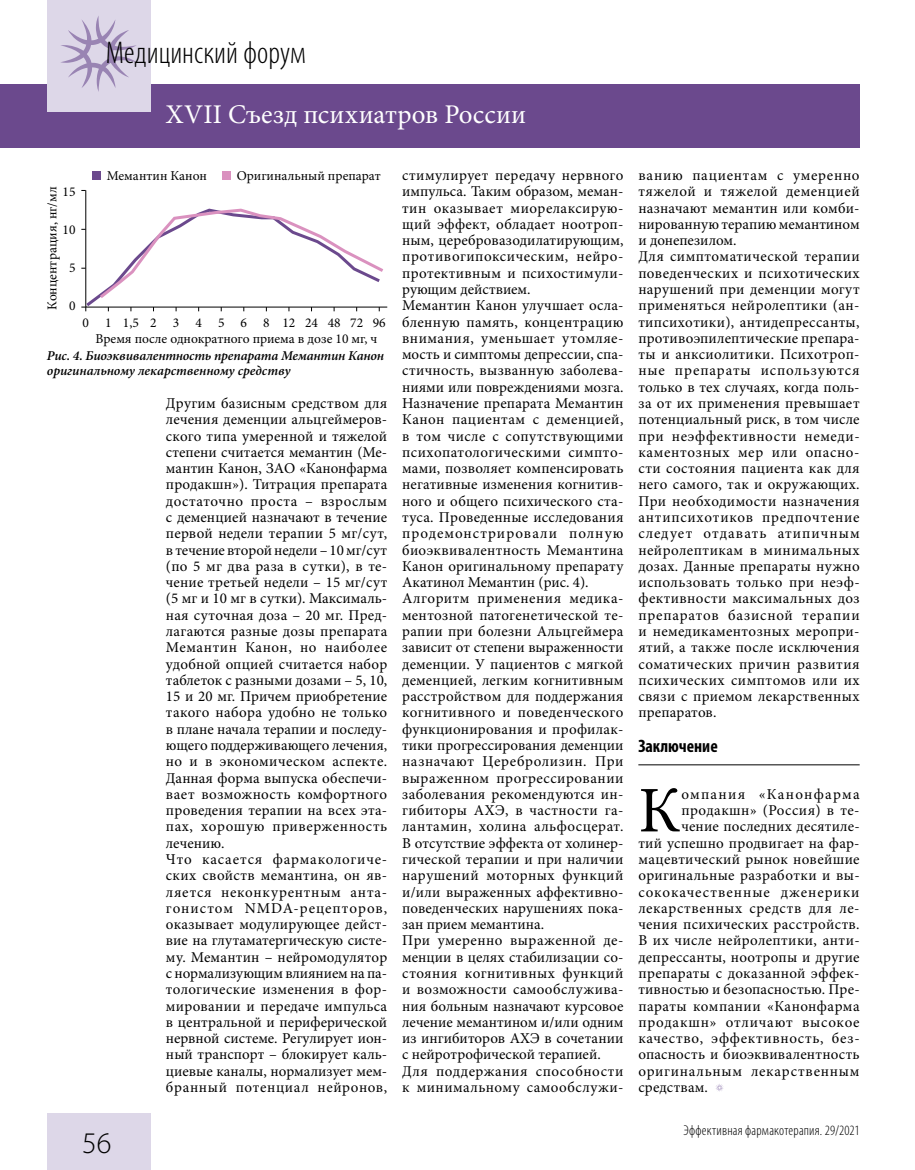
<style>
.page{position:relative;width:915px;height:1170px;background:#fff}
.page>*{position:absolute;margin:0;border:0;box-sizing:border-box;transform-origin:0 0}
.t1{font:65.1px "Minion Pro";color:#000}
.t2{font:300 condensed 31.5px "Myriad Pro";color:#000}
.t3{font:300 30px "Myriad Pro";color:#000}
.t4{font:27px "Minion Pro";letter-spacing:.005em;color:#fff}
.t5{font:700 condensed 18px "Myriad Pro";color:#000}
.t6{font:15px/16.2px "Minion Pro";letter-spacing:.02em;color:#000}
.t7{font:15px "Minion Pro";letter-spacing:.05em;color:#000}
.t8{font:15px "Minion Pro";letter-spacing:.04em;color:#000}
.t9{font:15px "Minion Pro";letter-spacing:.065em;color:#000}
.t10{font:15px "Minion Pro";letter-spacing:.055em;color:#000}
.t11{font:15px "Minion Pro";letter-spacing:.085em;color:#000}
.t12{font:300 condensed 14.25px "Myriad Pro";letter-spacing:.015em;color:#000}
.t13{font:13.5px "Minion Pro";color:#000}
.t14{font:italic 600 13.5px/15px "Minion Pro";letter-spacing:-.01em;color:#000}
</style>
<div class="page">
<div style="left:0;top:84px;width:859px;height:63px;background:#6b498d"></div>
<div style="left:47px;top:1113px;width:103px;height:56px;background:#ddd7e8"></div>
<div style="left:47px;top:0;width:103px;height:111px;background:#ddd7e8"></div>
<svg style="left:61px;top:16px;width:75px;height:76px"></svg>
<hr style="left:638px;top:764px;width:221px;height:1px;background:#000">
<svg style="left:716px;top:1084px;width:7px;height:7px"></svg>
<div style="left:92px;top:171px;width:9px;height:9px;background:#6b498d"></div>
<div style="left:222px;top:171px;width:9px;height:9px;background:#da91bf"></div>
<svg style="left:81px;top:190px;width:306px;height:121px"></svg>
<h2 class="t2" style="left:106px;top:34px;width:201px">Медицинский форум</h2>
<h3 class="t4" style="left:166px;top:96px;width:362px">XVII Съезд психиатров России</h3>
<p class="t13" style="left:43px;top:310px;width:125px;rotate:-90deg">Концентрация, нг/мл</p>
<p class="t13" style="left:63px;top:183px;width:14px">15</p>
<p class="t13" style="left:63px;top:221px;width:14px">10</p>
<p class="t13" style="left:69px;top:259px;width:8px">5</p>
<p class="t13" style="left:69px;top:297px;width:8px">0</p>
<p class="t13" style="left:107px;top:167px;width:101px">Мемантин Канон</p>
<p class="t13" style="left:237px;top:167px;width:145px">Оригинальный препарат</p>
<p class="t13" style="left:83px;top:313px;width:304px">0 1 1,5 2 3 4 5 6 8 1224487296</p>
<p class="t13" style="left:95px;top:329px;width:283px">Время после однократного приема в дозе 10 мг, ч</p>
<p class="t14" style="left:47px;top:348px;width:339px">Рис. 4. Биоэквивалентность препарата Мемантин Канон оригинальному лекарственному средству</p>
<h3 class="t3" style="left:82px;top:1125px;width:31px">56</h3>
<p class="t6" style="left:166px;top:395px;width:223px">Другим базисным средством для лечения деменции альцгеймеров&shy;ского типа умеренной и тяжелой степени считается мемантин (Ме&shy;мантин Канон, ЗАО «Канонфарма продакшн»). Титрация препарата достаточно проста – взрослым с деменцией назначают в течение первой недели терапии 5 мг/сут, в течение второй недели – 10 мг/сут (по 5 мг два раза в сутки), в те&shy;чение третьей недели – 15 мг/сут (5 мг и 10 мг в сутки). Максималь&shy;ная суточная доза – 20 мг. Пред&shy;лагаются разные дозы препарата<br>Мемантин Канон, но наиболее удобной опцией считается набор таблеток с разными дозами – 5, 10,<br>15 и 20 мг. Причем приобретение такого набора удобно не только в плане начала терапии и последу&shy;ющего поддерживающего лечения, но и в экономическом аспекте.<br>Данная форма выпуска обеспечи&shy;вает возможность комфортного проведения терапии на всех эта&shy;пах, хорошую приверженность лечению.<br>Что касается фармакологиче&shy;ских свойств мемантина, он яв&shy;ляется неконкурентным анта&shy;гонистом NMDA-рецепторов, оказывает модулирующее дейст&shy;вие на глутаматергическую систе&shy;му. Мемантин – нейромодулятор с нормализующим влиянием на па&shy;тологические изменения в фор&shy;мировании и передаче импульса в центральной и периферической нервной системе. Регулирует ион&shy;ный транспорт – блокирует каль&shy;циевые каналы, нормализует мем&shy;бранный потенциал нейронов,</p>
<p class="t6" style="left:402px;top:167px;width:223px">стимулирует передачу нервного импульса. Таким образом, меман&shy;тин оказывает миорелаксирую&shy;щий эффект, обладает ноотроп&shy;ным, церебровазодилатирующим, противогипоксическим, нейро&shy;протективным и психостимули&shy;рующим действием.<br>Мемантин Канон улучшает осла&shy;бленную память, концентрацию внимания, уменьшает утомляе&shy;мость и симптомы депрессии, спа&shy;стичность, вызванную заболева&shy;ниями или повреждениями мозга.<br>Назначение препарата Мемантин<br>Канон пациентам с деменцией, в том числе с сопутствующими психопатологическими симпто&shy;мами, позволяет компенсировать негативные изменения когнитив&shy;ного и общего психического ста&shy;туса. Проведенные исследования продемонстрировали полную биоэквивалентность Мемантина<br>Канон оригинальному препарату<br>Акатинол Мемантин (рис. 4).<br>Алгоритм применения медика&shy;ментозной патогенетической те&shy;рапии при болезни Альцгеймера зависит от степени выраженности деменции. У пациентов с мягкой деменцией, легким когнитивным расстройством для поддержания когнитивного и поведенческого функционирования и профилак&shy;тики прогрессирования деменции назначают Церебролизин. При выраженном прогрессировании заболевания рекомендуются ин&shy;гибиторы АХЭ, в частности га&shy;лантамин, холина альфосцерат.<br>В отсутствие эффекта от холинер&shy;гической терапии и при наличии нарушений моторных функций и/или выраженных аффективно&shy;поведенческих нарушениях пока&shy;зан прием мемантина.<br>При умеренно выраженной де&shy;менции в целях стабилизации со&shy;стояния когнитивных функций и возможности самообслужива&shy;ния больным назначают курсовое лечение мемантином и/или одним из ингибиторов АХЭ в сочетании с нейротрофической терапией.<br>Для поддержания способности к минимальному самообслужи-</p>
<p class="t6" style="left:638px;top:167px;width:223px">ванию пациентам с умеренно тяжелой и тяжелой деменцией назначают мемантин или комби&shy;нированную терапию мемантином и донепезилом.<br>Для симптоматической терапии поведенческих и психотических нарушений при деменции могут применяться нейролептики (ан&shy;типсихотики), антидепрессанты, противоэпилептические препара&shy;ты и анксиолитики. Психотроп&shy;ные препараты используются только в тех случаях, когда поль&shy;за от их применения превышает потенциальный риск, в том числе при неэффективности немеди&shy;каментозных мер или опасно&shy;сти состояния пациента как для него самого, так и окружающих.<br>При необходимости назначения антипсихотиков предпочтение следует отдавать атипичным нейролептикам в минимальных дозах. Данные препараты нужно использовать только при неэф&shy;фективности максимальных доз препаратов базисной терапии и немедикаментозных меропри&shy;ятий, а также после исключения соматических причин развития психических симптомов или их связи с приемом лекарственных препаратов.</p>
<p class="t5" style="left:638px;top:734px;width:81px">Заключение</p>
<h1 class="t1" style="left:638px;top:767px;width:44px">К</h1>
<p class="t11" style="left:681px;top:784px;width:180px">омпания «Канонфарма</p>
<p class="t6" style="left:681px;top:802px;width:180px">продакшн» (Россия) в те-</p>
<p class="t6" style="left:681px;top:818px;width:180px">чение последних десятиле-</p>
<p class="t6" style="left:638px;top:834px;width:223px">тий успешно продвигает на фар-</p>
<p class="t6" style="left:638px;top:851px;width:223px">мацевтический рынок новейшие</p>
<p class="t6" style="left:638px;top:867px;width:223px">оригинальные разработки и вы-</p>
<p class="t9" style="left:638px;top:881px;width:223px">сококачественные дженерики</p>
<p class="t8" style="left:638px;top:897px;width:223px">лекарственных средств для ле-</p>
<p class="t6" style="left:638px;top:916px;width:223px">чения психических расстройств.</p>
<p class="t6" style="left:638px;top:932px;width:223px">В их числе нейролептики, анти-</p>
<p class="t6" style="left:638px;top:948px;width:223px">депрессанты, ноотропы и другие</p>
<p class="t6" style="left:638px;top:965px;width:223px">препараты с доказанной эффек-</p>
<p class="t6" style="left:638px;top:981px;width:223px">тивностью и безопасностью. Пре-</p>
<p class="t6" style="left:638px;top:997px;width:223px">параты компании «Канонфарма</p>
<p class="t10" style="left:638px;top:1011px;width:223px">продакшн» отличают высокое</p>
<p class="t7" style="left:638px;top:1028px;width:223px">качество, эффективность, без-</p>
<p class="t6" style="left:638px;top:1046px;width:223px">опасность и биоэквивалентность</p>
<p class="t7" style="left:638px;top:1060px;width:223px">оригинальным лекарственным</p>
<p class="t6" style="left:638px;top:1078px;width:71px">средствам.</p>
<p class="t12" style="left:683px;top:1121px;width:178px">Эффективная фармакотерапия. 29/2021</p>
</div>
